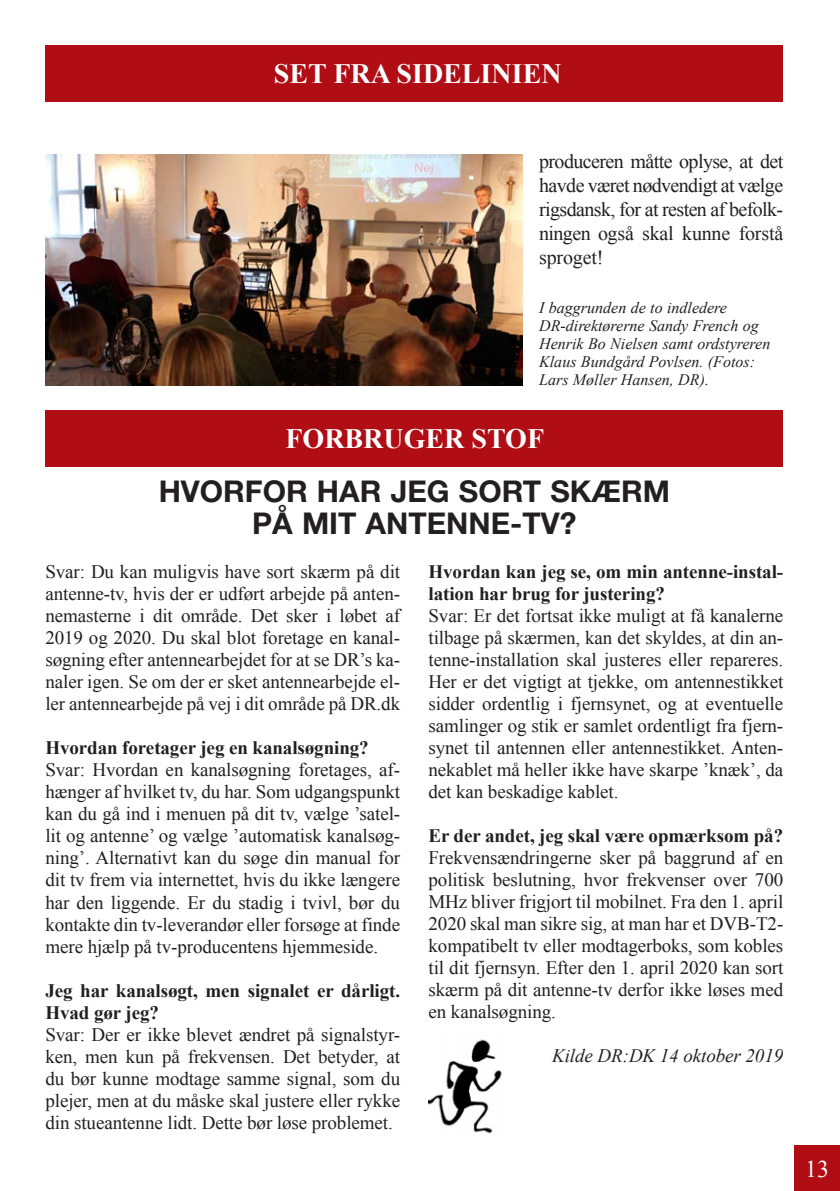
<style>
.page{position:relative;width:840px;height:1191px;background:#fff}
.page>*{position:absolute;margin:0;border:0;box-sizing:border-box;transform-origin:0 0}
.Normal{font:700 30px/32px "Helvetica Neue";color:#231f20;text-align:center}
.t1{font:700 28px "Times New Roman";color:#fff}
.t2{font:24px "Times New Roman";color:#fff}
.t3{font:20px/24px "Times New Roman";letter-spacing:-.02em;color:#231f20;text-align:justify}
.t4{font:19px/22px "Times New Roman";letter-spacing:-.005em;color:#231f20;text-align:justify}
.t5{font:700 19px/22px "Times New Roman";letter-spacing:-.005em;color:#231f20}
.t6{font:italic 19px "Times New Roman";letter-spacing:-.005em;color:#231f20}
.Normal-2{font:italic 16px/18px "Times New Roman";color:#231f20}
</style>
<div class="page">
<div style="left:794px;top:1145px;width:45px;height:46px;background:#b00d15"></div>
<div style="left:45px;top:410px;width:737px;height:57px;background:#b00d15"></div>
<img style="left:428px;top:1039px;width:74px;height:95px">
<div style="left:45px;top:45px;width:737px;height:57px;background:#b00d15"></div>
<img style="left:45px;top:155px;width:477px;height:230px">
<p class="t1" style="left:274px;top:54px;width:289px">SET FRA SIDELINIEN</p>
<p class="t3" style="left:539px;top:149px;width:245px">produceren måtte oplyse, at det havde været nødvendigt at vælge rigsdansk, for at resten af befolk&shy;ningen også skal kunne forstå sproget!</p>
<p class="Normal-2" style="left:539px;top:298px;width:232px">I baggrunden de to indledere<br>DR-direktørerne Sandy French og<br>Henrik Bo Nielsen samt ordstyreren<br>Klaus Bundgård Povlsen. (Fotos:<br>Lars Møller Hansen, DR).</p>
<p class="t1" style="left:285px;top:419px;width:260px">FORBRUGER STOF</p>
<p class="Normal" style="left:159px;top:474px;width:512px">HVORFOR HAR JEG SORT SKÆRM<br>PÅ MIT ANTENNE-TV?</p>
<p class="t4" style="left:45px;top:560px;width:356px">Svar: Du kan muligvis have sort skærm på dit antenne-tv, hvis der er udført arbejde på anten&shy;nemasterne i dit område. Det sker i løbet af 2019 og 2020. Du skal blot foretage en kanal&shy;søgning efter antennearbejdet for at se DR’s ka&shy;naler igen. Se om der er sket antennearbejde el&shy;ler antennearbejde på vej i dit område på DR.dk</p>
<p class="t5" style="left:45px;top:736px;width:325px">Hvordan foretager jeg en kanalsøgning?</p>
<p class="t4" style="left:45px;top:759px;width:356px">Svar: Hvordan en kanalsøgning foretages, af&shy;hænger af hvilket tv, du har. Som udgangspunkt kan du gå ind i menuen på dit tv, vælge ’satel&shy;lit og antenne’ og vælge ’automatisk kanalsøg&shy;ning’. Alternativt kan du søge din manual for dit tv frem via internettet, hvis du ikke længere har den liggende. Er du stadig i tvivl, bør du kontakte din tv-leverandør eller forsøge at finde mere hjælp på tv-producentens hjemmeside.</p>
<p class="t5" style="left:45px;top:978px;width:356px">Jeg har kanalsøgt, men signalet er dårligt.<br>Hvad gør jeg?</p>
<p class="t4" style="left:45px;top:1023px;width:356px">Svar: Der er ikke blevet ændret på signalstyr&shy;ken, men kun på frekvensen. Det betyder, at du bør kunne modtage samme signal, som du plejer, men at du måske skal justere eller rykke din stueantenne lidt. Dette bør løse problemet.</p>
<p class="t5" style="left:428px;top:560px;width:356px">Hvordan kan jeg se, om min antenne-instal&shy;lation har brug for justering?</p>
<p class="t4" style="left:428px;top:604px;width:356px">Svar: Er det fortsat ikke muligt at få kanalerne tilbage på skærmen, kan det skyldes, at din an&shy;tenne-installation skal justeres eller repareres.<br>Her er det vigtigt at tjekke, om antennestikket sidder ordentlig i fjernsynet, og at eventuelle samlinger og stik er samlet ordentligt fra fjern&shy;synet til antennen eller antennestikket. Anten&shy;nekablet må heller ikke have skarpe ’knæk’, da det kan beskadige kablet.</p>
<p class="t5" style="left:428px;top:824px;width:356px">Er der andet, jeg skal være opmærksom på?</p>
<p class="t4" style="left:428px;top:846px;width:356px">Frekvensændringerne sker på baggrund af en politisk beslutning, hvor frekvenser over 700<br>MHz bliver frigjort til mobilnet. Fra den 1. april 2020 skal man sikre sig, at man har et DVB-T2- kompatibelt tv eller modtagerboks, som kobles til dit fjernsyn. Efter den 1. april 2020 kan sort skærm på dit antenne-tv derfor ikke løses med en kanalsøgning.</p>
<p class="t6" style="left:552px;top:1042px;width:232px">Kilde DR:DK 14 oktober 2019</p>
<p class="t2" style="left:804px;top:1152px;width:25px">13</p>
</div>
